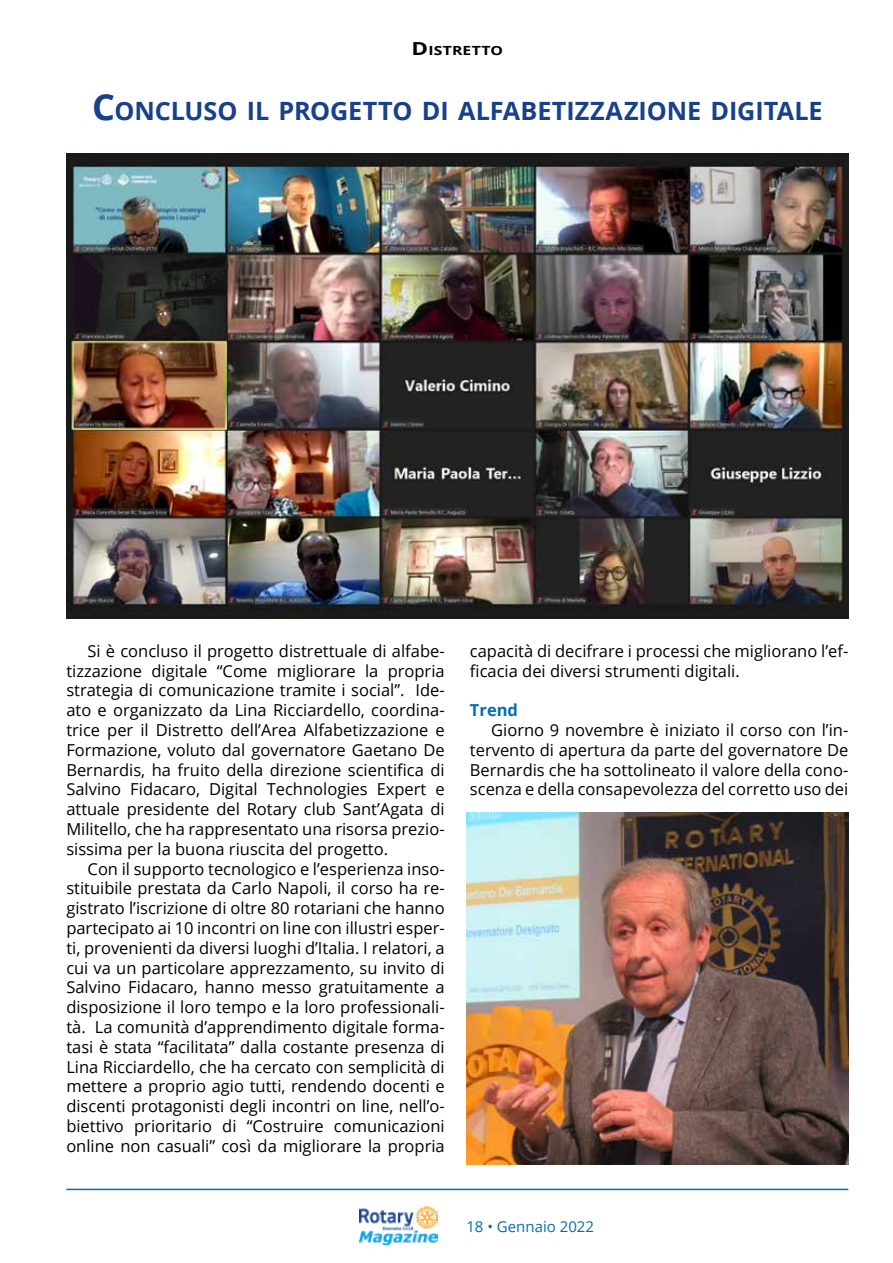
<style>
.page{position:relative;width:893px;height:1263px;background:#fff}
.page>*{position:absolute;margin:0;border:0;box-sizing:border-box;transform-origin:0 0}
.t1{font:700 25.2px "Open Sans";letter-spacing:-.005em;color:#17418a}
.t2{font:16.5px/19.8px "Open Sans";color:#000}
.t3{font:700 16.5px "Open Sans";color:#006db8}
.t4{font:15px "Open Sans";color:#006db8}
.t5{font:700 12.6px "Open Sans";letter-spacing:.015em;color:#000;scale:1.25 1}
.s1{font-size:18px}
.s2{font-size:36px}
</style>
<div class="page">
<img style="left:359px;top:1206px;width:78px;height:39px">
<hr style="left:66px;top:1189px;width:782px;height:1px;background:#006db8">
<img style="left:66px;top:154px;width:782px;height:464px">
<img style="left:466px;top:812px;width:382px;height:352px">
<p class="t5" style="left:412px;top:42px;width:75px"><span class="s1">D</span>ISTRETTO</p>
<p class="t1" style="left:92px;top:93px;width:732px"><span class="s2">C</span>ONCLUSO IL PROGETTO DI ALFABETIZZAZION E DIGITALE</p>
<p class="t2" style="left:88px;top:640px;width:359px">Si è concluso il progetto distrettuale di alfabe-</p>
<p class="t2" style="left:66px;top:660px;width:380px">tizzazione digitale “Come migliorare la propria</p>
<p class="t2" style="left:66px;top:680px;width:380px">strategia di comunicazione tramite i social”. Ide-</p>
<p class="t2" style="left:66px;top:700px;width:380px">ato e organizzato da Lina Ricciardello, coordina-</p>
<p class="t2" style="left:66px;top:720px;width:380px">trice per il Distretto dell’Area Alfabetizzazione e</p>
<p class="t2" style="left:66px;top:739px;width:380px">Formazione, voluto dal governatore Gaetano De</p>
<p class="t2" style="left:66px;top:759px;width:380px">Bernardis, ha fruito della direzione scientifica di</p>
<p class="t2" style="left:66px;top:779px;width:380px">Salvino Fidacaro, Digital Technologies Expert e</p>
<p class="t2" style="left:66px;top:799px;width:380px">attuale presidente del Rotary club Sant’Agata di</p>
<p class="t2" style="left:66px;top:819px;width:380px">Militello, che ha rappresentato una risorsa prezio-</p>
<p class="t2" style="left:66px;top:838px;width:323px">sissima per la buona riuscita del progetto.</p>
<p class="t2" style="left:88px;top:858px;width:359px">Con il supporto tecnologico e l’esperienza inso-</p>
<p class="t2" style="left:66px;top:878px;width:380px">stituibile prestata da Carlo Napoli, il corso ha re-</p>
<p class="t2" style="left:66px;top:898px;width:380px">gistrato l’iscrizione di oltre 80 rotariani che hanno</p>
<p class="t2" style="left:66px;top:918px;width:380px">partecipato ai 10 incontri on line con illustri esper-</p>
<p class="t2" style="left:66px;top:937px;width:380px">ti, provenienti da diversi luoghi d’Italia. I relatori, a</p>
<p class="t2" style="left:66px;top:957px;width:380px">cui va un particolare apprezzamento, su invito di</p>
<p class="t2" style="left:66px;top:977px;width:380px">Salvino Fidacaro, hanno messo gratuitamente a</p>
<p class="t2" style="left:66px;top:997px;width:380px">disposizione il loro tempo e la loro professionali-</p>
<p class="t2" style="left:66px;top:1017px;width:380px">tà. La comunità d’apprendimento digitale forma-</p>
<p class="t2" style="left:66px;top:1036px;width:380px">tasi è stata “facilitata” dalla costante presenza di</p>
<p class="t2" style="left:66px;top:1056px;width:380px">Lina Ricciardello, che ha cercato con semplicità di</p>
<p class="t2" style="left:66px;top:1076px;width:380px">mettere a proprio agio tutti, rendendo docenti e</p>
<p class="t2" style="left:66px;top:1096px;width:380px">discenti protagonisti degli incontri on line, nell’o-</p>
<p class="t2" style="left:66px;top:1116px;width:380px">biettivo prioritario di “Costruire comunicazioni</p>
<p class="t2" style="left:66px;top:1135px;width:380px">online non casuali” così da migliorare la propria</p>
<p class="t2" style="left:470px;top:640px;width:380px">capacità di decifrare i processi che migliorano l’ef&shy;ficacia dei diversi strumenti digitali.</p>
<p class="t3" style="left:470px;top:698px;width:50px">Trend</p>
<p class="t2" style="left:491px;top:720px;width:359px">Giorno 9 novembre è iniziato il corso con l’in-</p>
<p class="t2" style="left:470px;top:739px;width:380px">tervento di apertura da parte del governatore De</p>
<p class="t2" style="left:470px;top:759px;width:380px">Bernardis che ha sottolineato il valore della cono-</p>
<p class="t2" style="left:470px;top:779px;width:380px">scenza e della consapevolezza del corretto uso dei</p>
<p class="t4" style="left:466px;top:1216px;width:129px">18 • Gennaio 2022</p>
</div>
